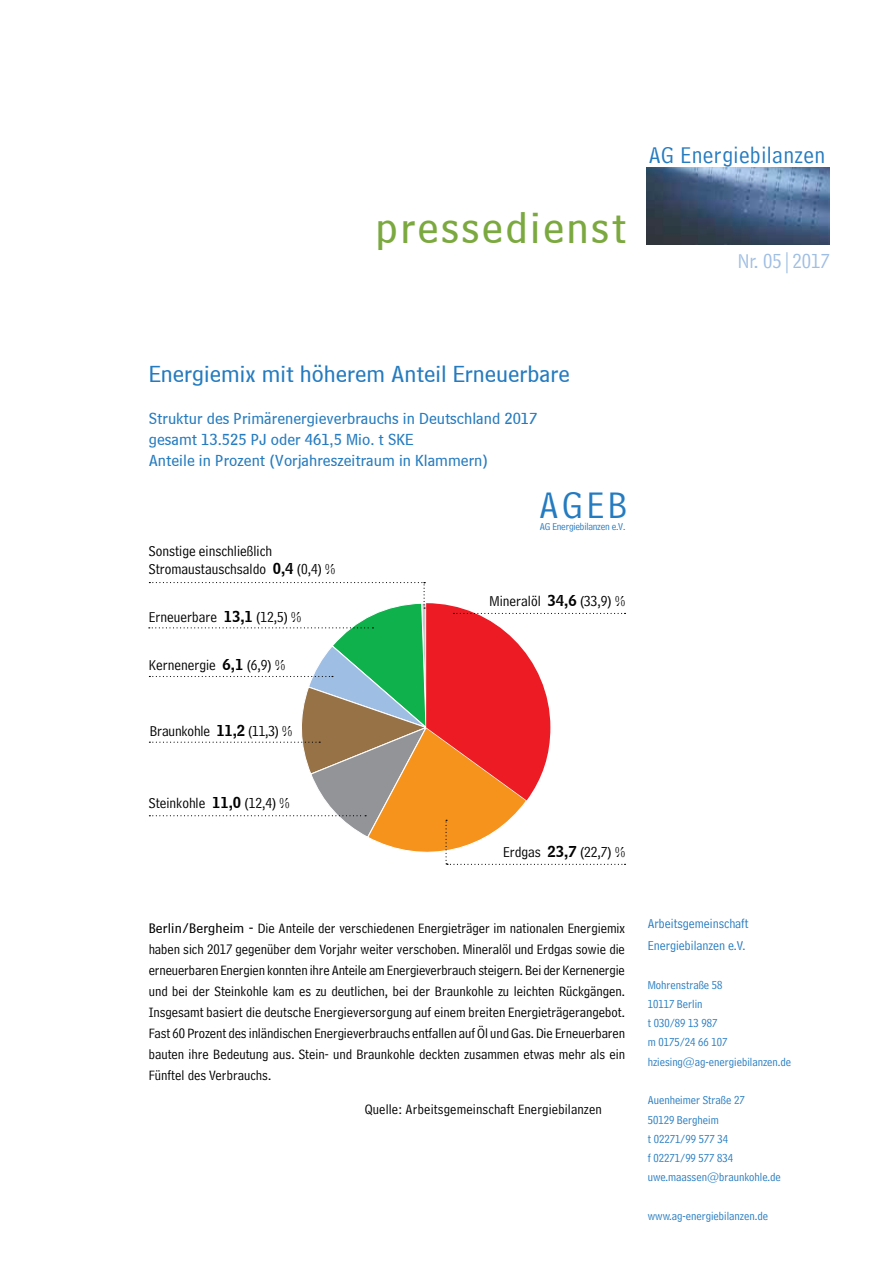
<style>
.page{position:relative;width:893px;height:1263px;background:#fff}
.page>*{position:absolute;margin:0;border:0;box-sizing:border-box;transform-origin:0 0}
.t1{font:45px "Bell Centennial BT Sub Caption";letter-spacing:.05em;color:#7ba93f}
.t2{font:39px "Bell Centennial LT Address";color:#257bc0}
.t3{font:24px "Bell Centennial BT Sub Caption";color:#257bc0}
.t4{font:24px "Bell Centennial LT Address";letter-spacing:.02em;color:#257bc0}
.t5{font:21px "Bell Centennial LT Address";color:#9fbee4}
.t6{font:16.5px/21px "Bell Centennial BT Sub Caption";color:#257bc0}
.t7{font:15px/18px "Bell Centennial LT Address";color:#000}
.t8{font:14.25px/21px "Bell Centennial LT Address";color:#000;text-align:justify}
.t9{font:13.5px/22.4px "Bell Centennial LT Address";color:#257bc0}
.t10{font:12px/19.2px "Bell Centennial LT Address";color:#257bc0}
.t11{font:10.5px "Bell Centennial LT Address";letter-spacing:-.02em;color:#257bc0}
.s1{font-family:"Bell Centennial BT Name And Number"}
.s2{font-family:"Bell Centennial BT Sub Caption"}
</style>
<div class="page">
<img style="left:646px;top:167px;width:183px;height:77px">
<svg style="left:149px;top:582px;width:476px;height:283px"></svg>
<h1 class="t1" style="left:376px;top:200px;width:252px">pressedienst</h1>
<h3 class="t4" style="left:649px;top:141px;width:178px">AG Energiebilanzen</h3>
<h3 class="t5" style="left:738px;top:249px;width:93px">Nr. 05|2017</h3>
<h3 class="t3" style="left:149px;top:359px;width:422px">Energiemix mit höherem Anteil Erneuerbare</h3>
<p class="t6" style="left:149px;top:408px;width:390px">Struktur des Primärenergieverbrauchs in Deutschland 2017 gesamt 13.525 PJ oder 461,5 Mio. t SKE<br>Anteile in Prozent (Vorjahreszeitraum in Klammern)</p>
<h2 class="t2" style="left:539px;top:483px;width:89px">AGEB</h2>
<p class="t11" style="left:540px;top:521px;width:87px">AG Energiebilanzen e.V.</p>
<p class="t7" style="left:149px;top:542px;width:188px">Sonstige einschließlich<br>Stromaustauschsaldo <span class="s1">0,4</span> (0,4) %</p>
<p class="t7" style="left:149px;top:608px;width:154px">Erneuerbare <span class="s1">13,1</span> (12,5) %</p>
<p class="t7" style="left:149px;top:656px;width:138px">Kernenergie <span class="s1">6,1</span> (6,9) %</p>
<p class="t7" style="left:150px;top:722px;width:144px">Braunkohle <span class="s1">11,2</span> (11,3) %</p>
<p class="t7" style="left:149px;top:794px;width:142px">Steinkohle <span class="s1">11,0</span> (12,4) %</p>
<p class="t7" style="left:490px;top:592px;width:137px">Mineralöl <span class="s1">34,6</span> (33,9) %</p>
<p class="t7" style="left:503px;top:843px;width:123px">Erdgas <span class="s1">23,7</span> (22,7) %</p>
<p class="t8" style="left:149px;top:917px;width:478px"><span class="s2">Berlin/Bergheim -</span> Die Anteile der verschiedenen Energieträger im nationalen Energiemix haben sich 2017 gegenüber dem Vorjahr weiter verschoben. Mineralöl und Erdgas sowie die erneuerbaren Energien konnten ihre Anteile am Energieverbrauch steigern. Bei der Kernenergie und bei der Steinkohle kam es zu deutlichen, bei der Braunkohle zu leichten Rückgängen.<br>Insgesamt basiert die deutsche Energieversorgung auf einem breiten Energieträgerangebot.<br>Fast 60 Prozent des inländischen Energieverbrauchs entfallen auf Öl und Gas. Die Erneuerbaren bauten ihre Bedeutung aus. Stein- und Braunkohle deckten zusammen etwas mehr als ein Fünftel des Verbrauchs.</p>
<p class="t8" style="left:365px;top:1098px;width:239px">Quelle: Arbeitsgemeinschaft Energiebilanzen</p>
<p class="t9" style="left:648px;top:912px;width:102px">Arbeitsgemeinschaft<br>Energiebilanzen e.V.</p>
<p class="t10" style="left:648px;top:975px;width:145px">Mohrenstraße 58<br>10117 Berlin<br>t 030/89 13 987<br>m 0175/24 66 107 hziesing@ag-energiebilanzen.de</p>
<p class="t10" style="left:648px;top:1091px;width:135px">Auenheimer Straße 27<br>50129 Bergheim<br>t 02271/99 577 34<br>f 02271/99 577 834 uwe.maassen@braunkohle.de</p>
<p class="t10" style="left:648px;top:1206px;width:122px">www.ag-energiebilanzen.de</p>
</div>
